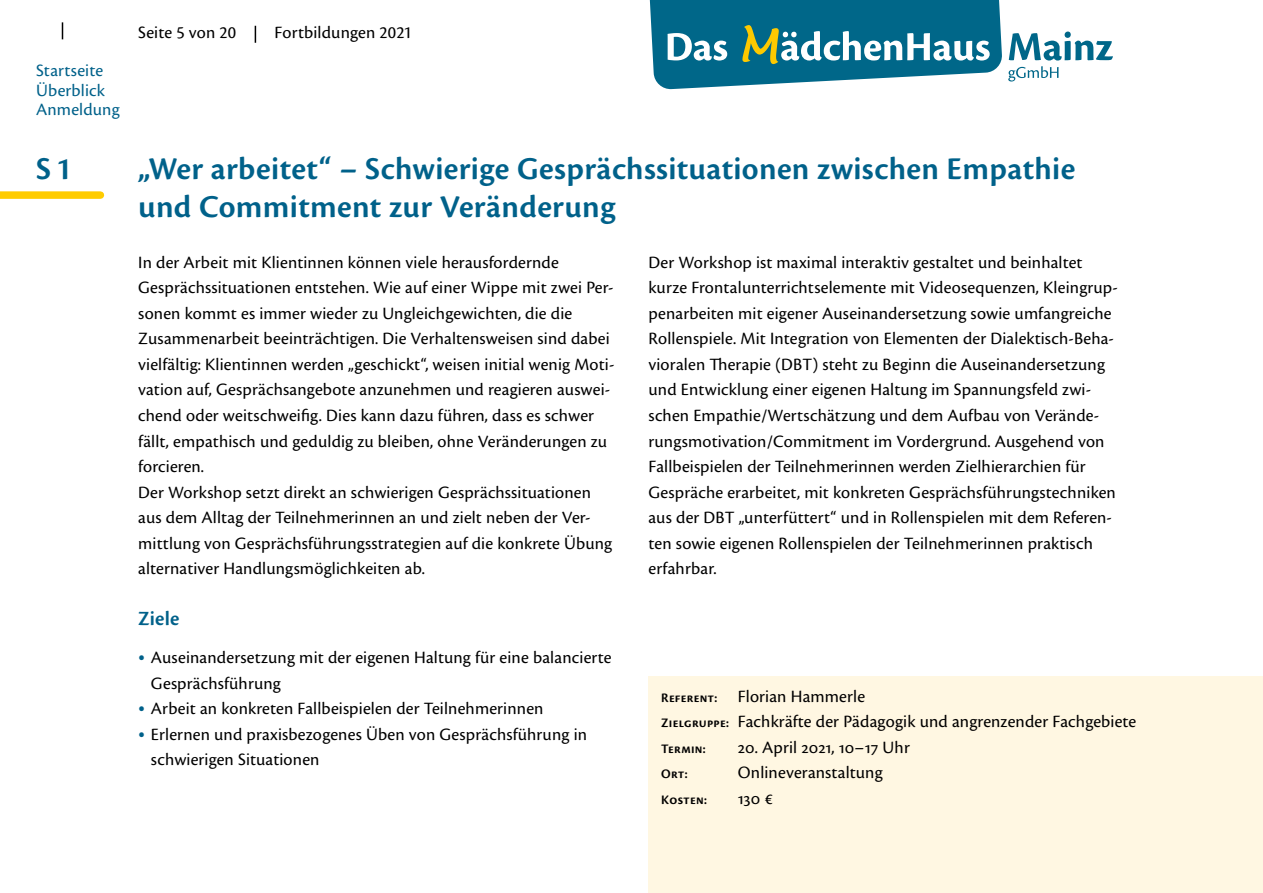
<style>
.page{position:relative;width:1263px;height:893px;background:#fff}
.page>*{position:absolute;margin:0;border:0;box-sizing:border-box;transform-origin:0 0}
.Ü1{font:600 33px/38.2px "Cronos Pro";letter-spacing:.01em;color:#00618a}
.Ü2{font:600 21px "Cronos Pro";color:#00618a}
.Text{font:18px/25.5px "Cronos Pro";letter-spacing:.01em;color:#000}
.Text_Tabs{font:18px "Cronos Pro";letter-spacing:.01em;color:#000}
.t1{font:18px/19.5px "Cronos Pro";letter-spacing:.01em;color:#00618a}
.Text_Tabs-2{font:600 13.5px "Cronos Pro";letter-spacing:.02em;color:#000}
.s1{font-size:22.5px;color:#00618a}
.s2{font-weight:600;font-size:13.5px}
</style>
<div class="page">
<svg style="left:255px;top:26px;width:1px;height:17px"></svg>
<svg style="left:62px;top:22px;width:1px;height:17px"></svg>
<svg style="left:649px;top:0;width:353px;height:89px"></svg>
<svg style="left:1008px;top:32px;width:105px;height:50px"></svg>
<div style="left:648px;top:676px;width:615px;height:217px;background:#fff7e2"></div>
<div style="left:0;top:191px;width:100px;height:8px;background:#fc0"></div>
<p class="t1" style="left:36px;top:61px;width:85px">Startseite<br>Überblick<br>Anmeldung</p>
<p class="Text" style="left:138px;top:20px;width:100px">Seite 5 von 20</p>
<p class="Text" style="left:274px;top:20px;width:139px">Fortbildungen 2021</p>
<p class="Ü1" style="left:36px;top:150px;width:37px">S1</p>
<p class="Ü1" style="left:138px;top:150px;width:939px">„Wer arbeitet“ – Schwierige Gesprächssituationen zwischen Empathie und Commitment zur Veränderung</p>
<p class="Text" style="left:138px;top:250px;width:478px">In der Arbeit mit Klientinnen können viele herausfordernde Gesprächssituationen entstehen. Wie auf einer Wippe mit zwei Per&shy;sonen kommt es immer wieder zu Ungleichgewichten, die die Zusammenarbeit beeinträchtigen. Die Verhaltensweisen sind dabei vielfältig: Klientinnen werden „geschickt“, weisen initial wenig Moti&shy;vation auf, Gesprächsangebote anzunehmen und reagieren auswei&shy;chend oder weitschweifig. Dies kann dazu führen, dass es schwer fällt, empathisch und geduldig zu bleiben, ohne Veränderungen zu forcieren.</p>
<p class="Text" style="left:138px;top:479px;width:476px">Der Workshop setzt direkt an schwierigen Gesprächssituationen aus dem Alltag der Teilnehmerinnen an und zielt neben der Ver&shy;mittlung von Gesprächsführungsstrategien auf die konkrete Übung alternativer Handlungsmöglichkeiten ab.</p>
<p class="Ü2" style="left:138px;top:606px;width:43px">Ziele</p>
<p class="Text" style="left:151px;top:645px;width:462px;text-indent:-13px"><span class="s1">•</span> Auseinandersetzung mit der eigenen Haltung für eine balancierte<br>Gesprächsführung</p>
<p class="Text" style="left:138px;top:696px;width:407px"><span class="s1">•</span> Arbeit an konkreten Fallbeispielen der Teilnehmerinnen</p>
<p class="Text" style="left:151px;top:722px;width:438px;text-indent:-13px"><span class="s1">•</span> Erlernen und praxisbezogenes Üben von Gesprächsführung in schwierigen Situationen</p>
<p class="Text" style="left:648px;top:250px;width:471px">Der Workshop ist maximal interaktiv gestaltet und beinhaltet kurze Frontalunterrichtselemente mit Videosequenzen, Kleingrup&shy;penarbeiten mit eigener Auseinandersetzung sowie umfangreiche Rollenspiele. Mit Integration von Elementen der Dialektisch-Beha&shy;vioralen Therapie (DBT) steht zu Beginn die Auseinandersetzung und Entwicklung einer eigenen Haltung im Spannungsfeld zwi&shy;schen Empathie/Wertschätzung und dem Aufbau von Verände&shy;rungsmotivation/Commitment im Vordergrund. Ausgehend von Fallbeispielen der Teilnehmerinnen werden Zielhierarchien für Gespräche erarbeitet, mit konkreten Gesprächsführungstechniken aus der DBT „unterfüttert“ und in Rollenspielen mit dem Referen&shy;ten sowie eigenen Rollenspielen der Teilnehmerinnen praktisch erfahrbar.</p>
<p class="Text_Tabs" style="left:661px;top:686px;width:205px"><span class="s2">Referent:</span> Florian Hammerle</p>
<p class="Text_Tabs" style="left:661px;top:711px;width:477px"><span class="s2">Zielgruppe:</span> Fachkräfte der Pädagogik und angrenzender Fachgebiete</p>
<p class="Text_Tabs-2" style="left:661px;top:741px;width:46px">Termin:</p>
<p class="Text_Tabs" style="left:738px;top:737px;width:174px">20. April 2021, 10–17 Uhr</p>
<p class="Text_Tabs-2" style="left:661px;top:766px;width:28px">Ort:</p>
<p class="Text_Tabs" style="left:738px;top:762px;width:146px">Onlineveranstaltung</p>
<p class="Text_Tabs-2" style="left:661px;top:792px;width:47px">Kosten:</p>
<p class="Text_Tabs" style="left:738px;top:788px;width:37px">130 €</p>
</div>
